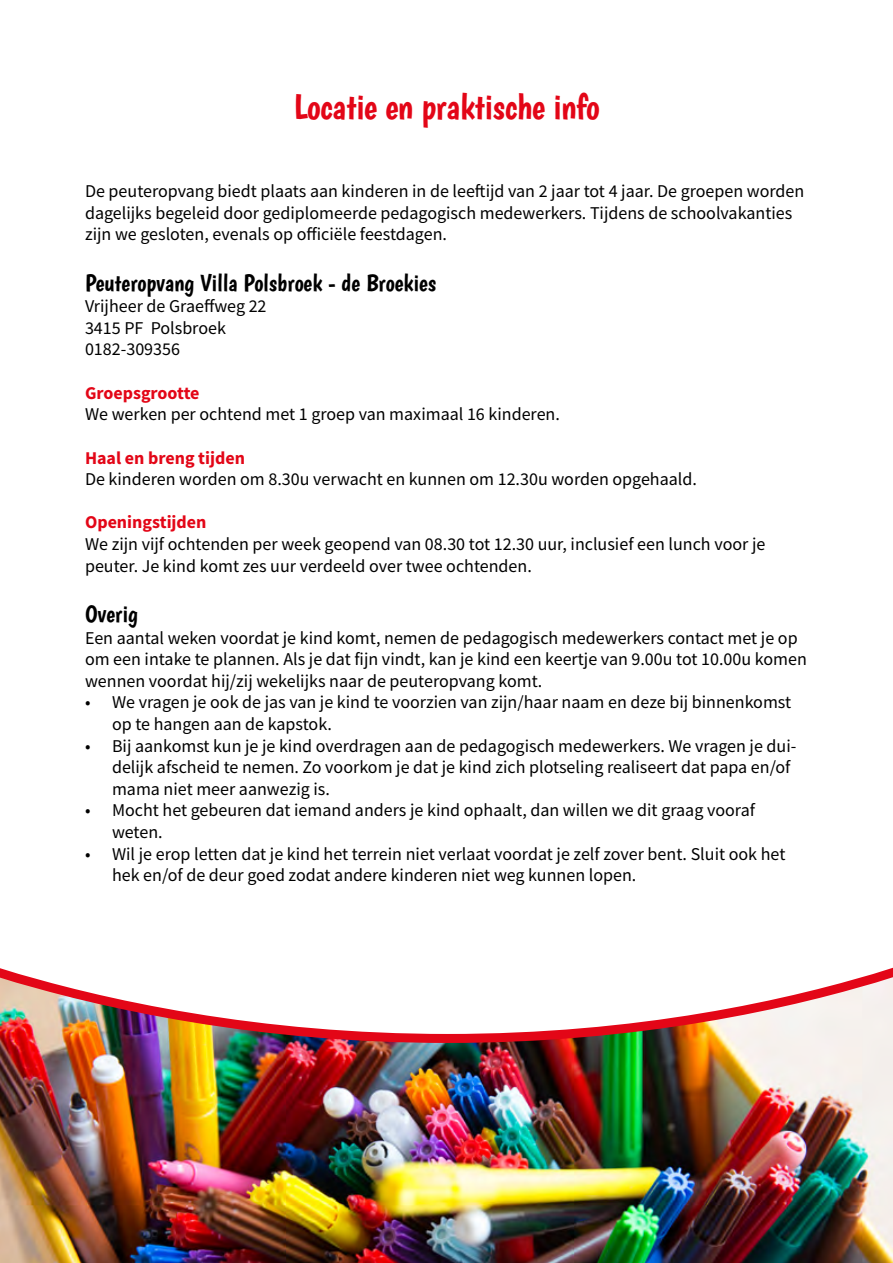
<style>
.page{position:relative;width:893px;height:1263px;background:#fff}
.page>*{position:absolute;margin:0;border:0;box-sizing:border-box;transform-origin:0 0}
.t1{font:36px "Boogaloo";letter-spacing:-.01em;color:#e30617}
.t2{font:24px "Boogaloo";color:#000}
.t3{font:18px/21.6px "Source Sans Pro";color:#000}
.t4{font:700 18px "Source Sans Pro";color:#e30617}
</style>
<div class="page">
<img style="left:0;top:967px;width:893px;height:296px">
<h1 class="t1" style="left:293px;top:85px;width:307px">Locatie en praktische info</h1>
<p class="t3" style="left:85px;top:180px;width:721px">De peuteropvang biedt plaats aan kinderen in de leeftijd van 2 jaar tot 4 jaar. De groepen worden dagelijks begeleid door gediplomeerde pedagogisch medewerkers. Tijdens de schoolvakanties zijn we gesloten, evenals op officiële feestdagen.</p>
<h2 class="t2" style="left:85px;top:268px;width:353px">Peuteropvang Villa Polsbroek - de Broekies</h2>
<p class="t3" style="left:85px;top:295px;width:183px">Vrijheer de Graeffweg 22<br>3415 PF Polsbroek<br>0182-309356</p>
<p class="t4" style="left:85px;top:380px;width:116px">Groepsgrootte</p>
<p class="t3" style="left:85px;top:403px;width:476px">We werken per ochtend met 1 groep van maximaal 16 kinderen.</p>
<p class="t4" style="left:85px;top:445px;width:162px">Haal en breng tijden</p>
<p class="t3" style="left:85px;top:468px;width:613px">De kinderen worden om 8.30u verwacht en kunnen om 12.30u worden opgehaald.</p>
<p class="t4" style="left:85px;top:510px;width:123px">Openingstijden</p>
<p class="t3" style="left:85px;top:533px;width:682px">We zijn vijf ochtenden per week geopend van 08.30 tot 12.30 uur, inclusief een lunch voor je peuter. Je kind komt zes uur verdeeld over twee ochtenden.</p>
<h2 class="t2" style="left:85px;top:599px;width:54px">Overig</h2>
<p class="t3" style="left:85px;top:627px;width:723px">Een aantal weken voordat je kind komt, nemen de pedagogisch medewerkers contact met je op om een intake te plannen. Als je dat fijn vindt, kan je kind een keertje van 9.00u tot 10.00u komen wennen voordat hij/zij wekelijks naar de peuteropvang komt.</p>
<p class="t3" style="left:112px;top:691px;width:681px;text-indent:-27px">• We vragen je ook de jas van je kind te voorzien van zijn/haar naam en deze bij binnenkomst op te hangen aan de kapstok.</p>
<p class="t3" style="left:112px;top:735px;width:686px;text-indent:-27px">• Bij aankomst kun je je kind overdragen aan de pedagogisch medewerkers. We vragen je dui&shy;delijk afscheid te nemen. Zo voorkom je dat je kind zich plotseling realiseert dat papa en/of mama niet meer aanwezig is.</p>
<p class="t3" style="left:112px;top:799px;width:644px;text-indent:-27px">• Mocht het gebeuren dat iemand anders je kind ophaalt, dan willen we dit graag vooraf weten.</p>
<p class="t3" style="left:112px;top:843px;width:675px;text-indent:-27px">• Wil je erop letten dat je kind het terrein niet verlaat voordat je zelf zover bent. Sluit ook het hek en/of de deur goed zodat andere kinderen niet weg kunnen lopen.</p>
</div>
